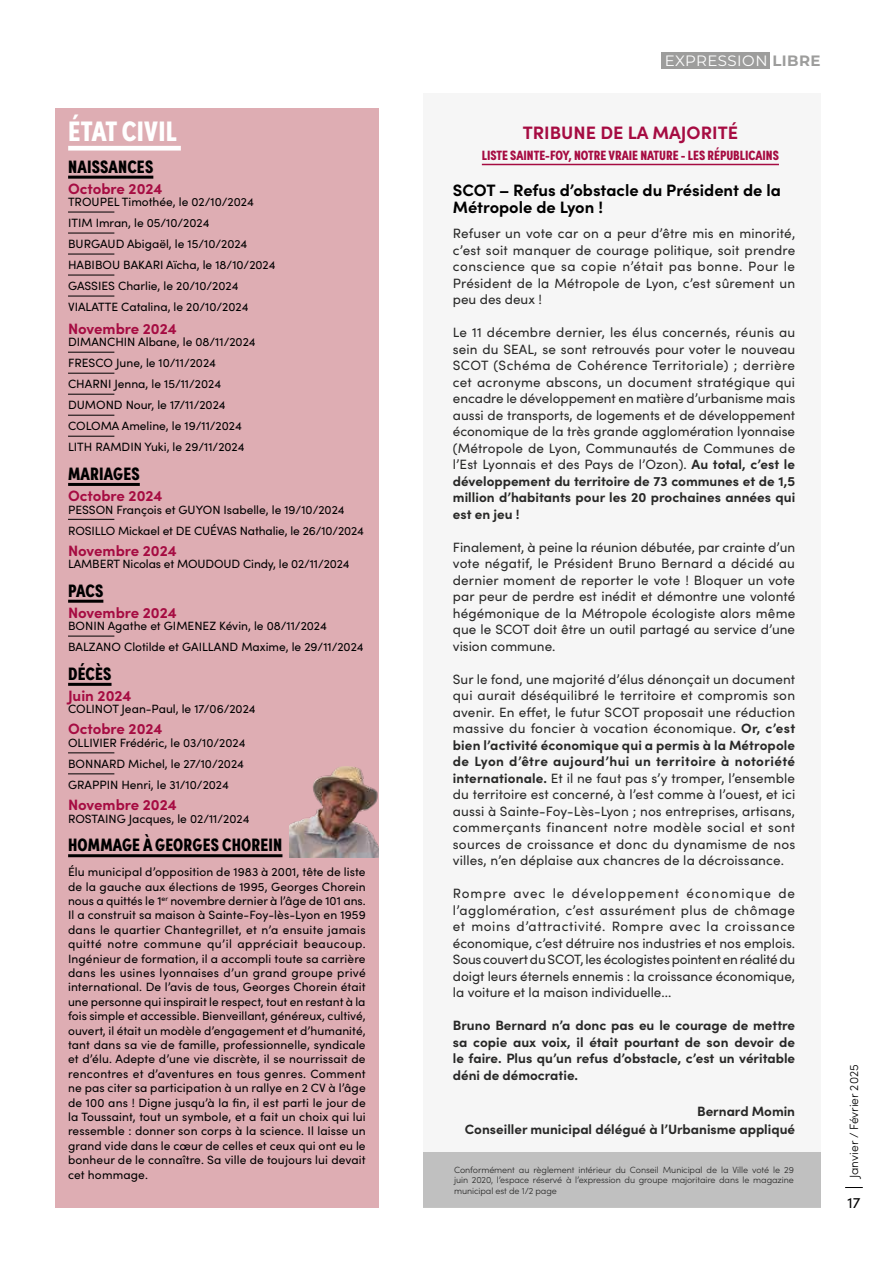
<style>
.page{position:relative;width:893px;height:1263px;background:#fff}
.page>*{position:absolute;margin:0;border:0;box-sizing:border-box;transform-origin:0 0}
.t1{font:900 28.2px "Sofia Pro Condensed";letter-spacing:.01em;color:#fff}
.t2{font:900 18px "Sofia Pro Condensed";letter-spacing:.01em;color:#000}
.t3{font:700 18px "Sofia Pro";color:#a60c42}
.t4{font:700 16.5px/16.5px "Sofia Pro";color:#000}
.t5{font:700 15px "Sofia Pro";color:#a60c42}
.t6{font:15px "Montserrat";letter-spacing:.03em;color:#fff}
.t7{font:15px "Sofia Pro";color:#000}
.t8{font:13.5px/16.5px "Sofia Pro";color:#282827;text-align:justify}
.t9{font:700 13.5px/16.5px "Sofia Pro";color:#282827;text-align:justify}
.t10{font:900 13.5px "Sofia Pro Condensed";color:#a60c42}
.t11{font:12px/14.4px "Sofia Pro";color:#000}
.t12{font:300 12px "Sofia Pro";color:#000}
.t13{font:300 9px/10.5px "Sofia Pro";letter-spacing:-.01em;color:#282827;text-align:justify}
.s1{font-weight:700;color:#9d9d9c}
.s2{font-weight:700}
</style>
<div class="page">
<div style="left:662px;top:52px;width:108px;height:17px;background:#9d9d9c"></div>
<svg style="left:845px;top:1187px;width:18px;height:1px"></svg>
<div style="left:423px;top:94px;width:398px;height:1113px;background:#f6f6f6"></div>
<div style="left:423px;top:1152px;width:398px;height:56px;background:#c0c0c0"></div>
<hr style="left:482px;top:164px;width:297px;height:1px;background:#a60c42">
<div style="left:55px;top:108px;width:323px;height:1099px;background:#deadb3"></div>
<div style="left:68px;top:146px;width:113px;height:5px;background:#fff"></div>
<hr style="left:68px;top:176px;width:85px;height:3px;background:#000">
<hr style="left:68px;top:483px;width:72px;height:3px;background:#000">
<hr style="left:68px;top:600px;width:35px;height:3px;background:#000">
<hr style="left:68px;top:683px;width:44px;height:3px;background:#000">
<hr style="left:68px;top:854px;width:214px;height:3px;background:#000">
<hr style="left:68px;top:212px;width:46px;height:1px;background:#000">
<hr style="left:68px;top:233px;width:46px;height:1px;background:#000">
<hr style="left:68px;top:254px;width:46px;height:1px;background:#000">
<hr style="left:68px;top:275px;width:46px;height:1px;background:#000">
<hr style="left:68px;top:296px;width:46px;height:1px;background:#000">
<hr style="left:68px;top:352px;width:46px;height:1px;background:#000">
<hr style="left:68px;top:373px;width:46px;height:1px;background:#000">
<hr style="left:68px;top:394px;width:46px;height:1px;background:#000">
<hr style="left:68px;top:415px;width:46px;height:1px;background:#000">
<hr style="left:68px;top:436px;width:46px;height:1px;background:#000">
<hr style="left:68px;top:519px;width:46px;height:1px;background:#000">
<hr style="left:68px;top:636px;width:46px;height:1px;background:#000">
<hr style="left:68px;top:753px;width:46px;height:1px;background:#000">
<hr style="left:68px;top:774px;width:46px;height:1px;background:#000">
<img style="left:289px;top:767px;width:89px;height:90px">
<h1 class="t1" style="left:68px;top:109px;width:110px">ÉTAT CIVIL</h1>
<h2 class="t2" style="left:68px;top:152px;width:87px">NAISSANCES</h2>
<p class="t5" style="left:68px;top:177px;width:96px">Octobre 2024</p>
<p class="t11" style="left:68px;top:191px;width:209px;line-height:21px">TROUPEL Timothée, le 02/10/2024<br>ITIM Imran, le 05/10/2024<br>BURGAUD Abigaël, le 15/10/2024<br>HABIBOU BAKARI Aïcha, le 18/10/2024<br>GASSIES Charlie, le 20/10/2024<br>VIALATTE Catalina, le 20/10/2024</p>
<p class="t5" style="left:68px;top:317px;width:110px">Novembre 2024</p>
<p class="t11" style="left:68px;top:331px;width:189px;line-height:21px">DIMANCHIN Albane, le 08/11/2024<br>FRESCO June, le 10/11/2024<br>CHARNI Jenna, le 15/11/2024<br>DUMOND Nour, le 17/11/2024<br>COLOMA Ameline, le 19/11/2024<br>LITH RAMDIN Yuki, le 29/11/2024</p>
<h2 class="t2" style="left:68px;top:460px;width:73px">MARIAGES</h2>
<p class="t5" style="left:68px;top:484px;width:96px">Octobre 2024</p>
<p class="t11" style="left:68px;top:498px;width:297px;line-height:21px">PESSON François et GUYON Isabelle, le 19/10/2024<br>ROSILLO Mickael et DE CUÉVAS Nathalie, le 26/10/2024</p>
<p class="t5" style="left:68px;top:539px;width:110px">Novembre 2024</p>
<p class="t11" style="left:68px;top:556px;width:283px">LAMBERT Nicolas et MOUDOUD Cindy, le 02/11/2024</p>
<h2 class="t2" style="left:68px;top:576px;width:37px">PACS</h2>
<p class="t5" style="left:68px;top:601px;width:110px">Novembre 2024</p>
<p class="t11" style="left:68px;top:615px;width:297px;line-height:21px">BONIN Agathe et GIMENEZ Kévin, le 08/11/2024<br>BALZANO Clotilde et GAILLAND Maxime, le 29/11/2024</p>
<h2 class="t2" style="left:68px;top:659px;width:45px">DÉCÈS</h2>
<p class="t5" style="left:68px;top:684px;width:65px">Juin 2024</p>
<p class="t11" style="left:68px;top:701px;width:189px">COLINOT Jean-Paul, le 17/06/2024</p>
<p class="t5" style="left:68px;top:718px;width:96px">Octobre 2024</p>
<p class="t11" style="left:68px;top:732px;width:179px;line-height:21px">OLLIVIER Frédéric, le 03/10/2024<br>BONNARD Michel, le 27/10/2024<br>GRAPPIN Henri, le 31/10/2024</p>
<p class="t5" style="left:68px;top:793px;width:110px">Novembre 2024</p>
<p class="t11" style="left:68px;top:811px;width:183px">ROSTAING Jacques, le 02/11/2024</p>
<h2 class="t2" style="left:68px;top:831px;width:216px">HOMMAGE À GEORGES CHOREIN</h2>
<p class="t11" style="left:68px;top:864px;width:299px;text-align:justify">Élu municipal d’opposition de 1983 à 2001, tête de liste de la gauche aux élections de 1995, Georges Chorein nous a quittés le 1<sup>er</sup> novembre dernier à l’âge de 101 ans.<br>Il a construit sa maison à Sainte-Foy-lès-Lyon en 1959 dans le quartier Chantegrillet, et n’a ensuite jamais quitté notre commune qu’il appréciait beaucoup.<br>Ingénieur de formation, il a accompli toute sa carrière dans les usines lyonnaises d’un grand groupe privé international. De l’avis de tous, Georges Chorein était une personne qui inspirait le respect, tout en restant à la fois simple et accessible. Bienveillant, généreux, cultivé, ouvert, il était un modèle d’engagement et d’humanité, tant dans sa vie de famille, professionnelle, syndicale et d’élu. Adepte d’une vie discrète, il se nourrissait de rencontres et d’aventures en tous genres. Comment ne pas citer sa participation à un rallye en 2 CV à l’âge de 100 ans ! Digne jusqu’à la fin, il est parti le jour de la Toussaint, tout un symbole, et a fait un choix qui lui ressemble : donner son corps à la science. Il laisse un grand vide dans le cœur de celles et ceux qui ont eu le bonheur de le connaître. Sa ville de toujours lui devait cet hommage.</p>
<p class="t6" style="left:665px;top:50px;width:157px">EXPRESSION <span class="s1">LIBRE</span></p>
<h2 class="t3" style="left:523px;top:119px;width:217px">TRIBUNE DE LA MAJORITÉ</h2>
<p class="t10" style="left:482px;top:145px;width:299px">LISTE SAINTE-FOY, NOTRE VRAIE NATURE - LES RÉPUBLICAINS</p>
<p class="t4" style="left:453px;top:181px;width:329px">SCOT – Refus d’obstacle du Président de la<br>Métropole de Lyon !</p>
<p class="t8" style="left:453px;top:224px;width:344px">Refuser un vote car on a peur d’être mis en minorité, c’est soit manquer de courage politique, soit prendre conscience que sa copie n’était pas bonne. Pour le Président de la Métropole de Lyon, c’est sûrement un peu des deux !</p>
<p class="t8" style="left:453px;top:323px;width:344px">Le 11 décembre dernier, les élus concernés, réunis au sein du SEAL, se sont retrouvés pour voter le nouveau SCOT (Schéma de Cohérence Territoriale) ; derrière cet acronyme abscons, un document stratégique qui encadre le développement en matière d’urbanisme mais aussi de transports, de logements et de développement économique de la très grande agglomération lyonnaise (Métropole de Lyon, Communautés de Communes de l’Est Lyonnais et des Pays de l’Ozon). <span class="s2">Au total, c’est le développement du territoire de 73 communes et de 1,5 million d’habitants pour les 20 prochaines années qui est en jeu !</span></p>
<p class="t8" style="left:453px;top:538px;width:344px">Finalement, à peine la réunion débutée, par crainte d’un vote négatif, le Président Bruno Bernard a décidé au dernier moment de reporter le vote ! Bloquer un vote par peur de perdre est inédit et démontre une volonté hégémonique de la Métropole écologiste alors même que le SCOT doit être un outil partagé au service d’une vision commune.</p>
<p class="t8" style="left:453px;top:670px;width:344px">Sur le fond, une majorité d’élus dénonçait un document qui aurait déséquilibré le territoire et compromis son avenir. En effet, le futur SCOT proposait une réduction massive du foncier à vocation économique. <span class="s2">Or, c’est bien l’activité économique qui a permis à la Métropole de Lyon d’être aujourd’hui un territoire à notoriété internationale.</span> Et il ne faut pas s’y tromper, l’ensemble du territoire est concerné, à l’est comme à l’ouest, et ici aussi à Sainte-Foy-Lès-Lyon ; nos entreprises, artisans, commerçants financent notre modèle social et sont sources de croissance et donc du dynamisme de nos villes, n’en déplaise aux chancres de la décroissance.</p>
<p class="t8" style="left:453px;top:884px;width:344px">Rompre avec le développement économique de l’agglomération, c’est assurément plus de chômage et moins d’attractivité. Rompre avec la croissance économique, c’est détruire nos industries et nos emplois.<br>Sous couvert du SCOT, les écologistes pointent en réalité du doigt leurs éternels ennemis : la croissance économique, la voiture et la maison individuelle...</p>
<p class="t9" style="left:453px;top:1016px;width:344px">Bruno Bernard n’a donc pas eu le courage de mettre sa copie aux voix, il était pourtant de son devoir de le faire. Plus qu’un refus d’obstacle, c’est un véritable déni de démocratie.</p>
<p class="t9" style="left:465px;top:1101px;width:332px;line-height:18px;text-align:right">Bernard Momin<br>Conseiller municipal délégué à l’Urbanisme appliqué</p>
<p class="t13" style="left:454px;top:1164px;width:341px">Conformément au règlement intérieur du Conseil Municipal de la Ville voté le 29 juin 2020, l’espace réservé à l’expression du groupe majoritaire dans le magazine municipal est de 1/2 page</p>
<p class="t12" style="left:845px;top:1178px;width:115px;rotate:-90deg">Janvier / Février 2025</p>
<p class="t7" style="left:847px;top:1191px;width:14px">17</p>
</div>
